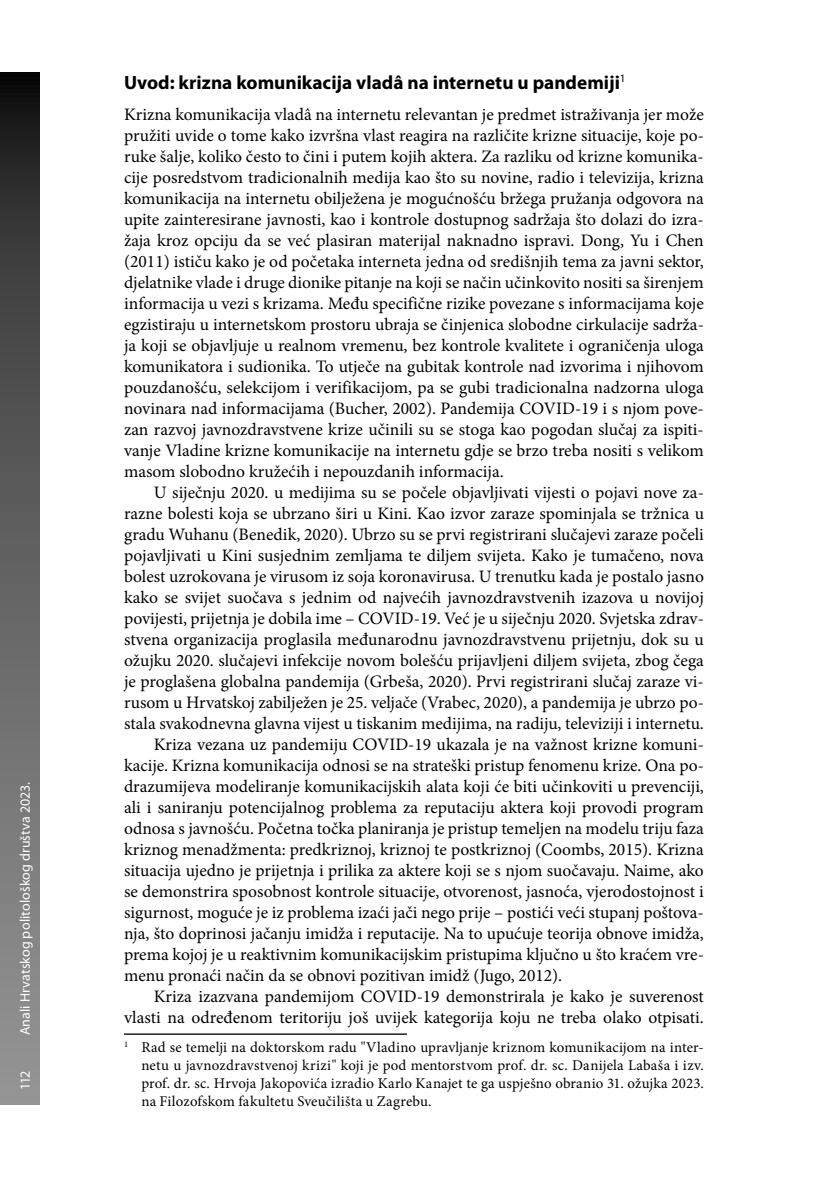
<style>
.page{position:relative;width:828px;height:1180px;background:#fff}
.page>*{position:absolute;margin:0;border:0;box-sizing:border-box;transform-origin:0 0}
.t1{font:700 19.25px "Myriad Pro";color:#000}
.t2{font:17.5px/21px "Minion Pro";color:#000;text-align:justify}
.t3{font:14.88px/17.8px "Minion Pro";letter-spacing:.01em;color:#000;text-align:justify}
.t4{font:14px "Myriad Pro";letter-spacing:.005em;color:#fff}
</style>
<div class="page">
<svg style="left:0;top:73px;width:40px;height:1032px;background:#5f5f5f"></svg>
<hr style="left:124px;top:1033px;width:283px;height:2px;background:#000">
<p class="t4" style="left:16px;top:1035px;width:255px;rotate:-90deg">Anali Hrvatskog politološkog društva 2023.</p>
<p class="t4" style="left:16px;top:1090px;width:21px;rotate:-90deg">112</p>
<p class="t1" style="left:124px;top:70px;width:503px">Uvod: krizna komunikacija vladâ na internetu u pandemiji<sup>1</sup></p>
<p class="t2" style="left:124px;top:104px;width:581px">Krizna komunikacija vladâ na internetu relevantan je predmet istraživanja jer može pružiti uvide o tome kako izvršna vlast reagira na različite krizne situacije, koje po&shy;ruke šalje, koliko često to čini i putem kojih aktera. Za razliku od krizne komunika&shy;cije posredstvom tradicionalnih medija kao što su novine, radio i televizija, krizna komunikacija na internetu obilježena je mogućnošću bržega pružanja odgovora na upite zainteresirane javnosti, kao i kontrole dostupnog sadržaja što dolazi do izra&shy;žaja kroz opciju da se već plasiran materijal naknadno ispravi. Dong, Yu i Chen (2011) ističu kako je od početaka interneta jedna od središnjih tema za javni sektor, djelatnike vlade i druge dionike pitanje na koji se način učinkovito nositi sa širenjem informacija u vezi s krizama. Među specifične rizike povezane s informacijama koje egzistiraju u internetskom prostoru ubraja se činjenica slobodne cirkulacije sadrža&shy;ja koji se objavljuje u realnom vremenu, bez kontrole kvalitete i ograničenja uloga komunikatora i sudionika. To utječe na gubitak kontrole nad izvorima i njihovom pouzdanošću, selekcijom i verifikacijom, pa se gubi tradicionalna nadzorna uloga novinara nad informacijama (Bucher, 2002). Pandemija COVID-19 i s njom pove&shy;zan razvoj javnozdravstvene krize učinili su se stoga kao pogodan slučaj za ispiti&shy;vanje Vladine krizne komunikacije na internetu gdje se brzo treba nositi s velikom masom slobodno kružećih i nepouzdanih informacija.</p>
<p class="t2" style="left:154px;top:482px;width:551px">U siječnju 2020. u medijima su se počele objavljivati vijesti o pojavi nove za-</p>
<p class="t2" style="left:124px;top:503px;width:581px">razne bolesti koja se ubrzano širi u Kini. Kao izvor zaraze spominjala se tržnica u</p>
<p class="t2" style="left:124px;top:524px;width:581px">gradu Wuhanu (Benedik, 2020). Ubrzo su se prvi registrirani slučajevi zaraze počeli</p>
<p class="t2" style="left:124px;top:545px;width:581px">pojavljivati u Kini susjednim zemljama te diljem svijeta. Kako je tumačeno, nova</p>
<p class="t2" style="left:124px;top:566px;width:581px">bolest uzrokovana je virusom iz soja koronavirusa. U trenutku kada je postalo jasno</p>
<p class="t2" style="left:124px;top:587px;width:581px">kako se svijet suočava s jednim od najvećih javnozdravstvenih izazova u novijoj</p>
<p class="t2" style="left:124px;top:608px;width:581px">povijesti, prijetnja je dobila ime – COVID-19. Već je u siječnju 2020. Svjetska zdrav-</p>
<p class="t2" style="left:124px;top:629px;width:581px">stvena organizacija proglasila međunarodnu javnozdravstvenu prijetnju, dok su u</p>
<p class="t2" style="left:124px;top:650px;width:581px">ožujku 2020. slučajevi infekcije novom bolešću prijavljeni diljem svijeta, zbog čega</p>
<p class="t2" style="left:124px;top:671px;width:581px">je proglašena globalna pandemija (Grbeša, 2020). Prvi registrirani slučaj zaraze vi-</p>
<p class="t2" style="left:124px;top:692px;width:581px">rusom u Hrvatskoj zabilježen je 25. veljače (Vrabec, 2020), a pandemija je ubrzo po-</p>
<p class="t2" style="left:124px;top:713px;width:581px">stala svakodnevna glavna vijest u tiskanim medijima, na radiju, televiziji i internetu.</p>
<p class="t2" style="left:154px;top:734px;width:551px">Kriza vezana uz pandemiju COVID-19 ukazala je na važnost krizne komuni-</p>
<p class="t2" style="left:124px;top:755px;width:581px">kacije. Krizna komunikacija odnosi se na strateški pristup fenomenu krize. Ona po-</p>
<p class="t2" style="left:124px;top:776px;width:581px">drazumijeva modeliranje komunikacijskih alata koji će biti učinkoviti u prevenciji,</p>
<p class="t2" style="left:124px;top:797px;width:581px">ali i saniranju potencijalnog problema za reputaciju aktera koji provodi program</p>
<p class="t2" style="left:124px;top:818px;width:581px">odnosa s javnošću. Početna točka planiranja je pristup temeljen na modelu triju faza</p>
<p class="t2" style="left:124px;top:839px;width:581px">kriznog menadžmenta: predkriznoj, kriznoj te postkriznoj (Coombs, 2015). Krizna</p>
<p class="t2" style="left:124px;top:860px;width:581px">situacija ujedno je prijetnja i prilika za aktere koji se s njom suočavaju. Naime, ako</p>
<p class="t2" style="left:124px;top:881px;width:581px">se demonstrira sposobnost kontrole situacije, otvorenost, jasnoća, vjerodostojnost i</p>
<p class="t2" style="left:124px;top:902px;width:581px">sigurnost, moguće je iz problema izaći jači nego prije – postići veći stupanj poštova-</p>
<p class="t2" style="left:124px;top:923px;width:581px">nja, što doprinosi jačanju imidža i reputacije. Na to upućuje teorija obnove imidža,</p>
<p class="t2" style="left:124px;top:944px;width:581px">prema kojoj je u reaktivnim komunikacijskim pristupima ključno u što kraćem vre-</p>
<p class="t2" style="left:124px;top:965px;width:439px">menu pronaći način da se obnovi pozitivan imidž (Jugo, 2012).</p>
<p class="t2" style="left:154px;top:986px;width:551px">Kriza izazvana pandemijom COVID-19 demonstrirala je kako je suverenost</p>
<p class="t2" style="left:124px;top:1007px;width:581px">vlasti na određenom teritoriju još uvijek kategorija koju ne treba olako otpisati.</p>
<p class="t3" style="left:141px;top:1038px;width:564px;text-indent:-17px"><sup>1</sup> Rad se temelji na doktorskom radu "Vladino upravljanje kriznom komunikacijom na inter&shy;netu u javnozdravstvenoj krizi" koji je pod mentorstvom prof. dr. sc. Danijela Labaša i izv. prof. dr. sc. Hrvoja Jakopovića izradio Karlo Kanajet te ga uspješno obranio 31. ožujka 2023. na Filozofskom fakultetu Sveučilišta u Zagrebu.</p>
</div>
